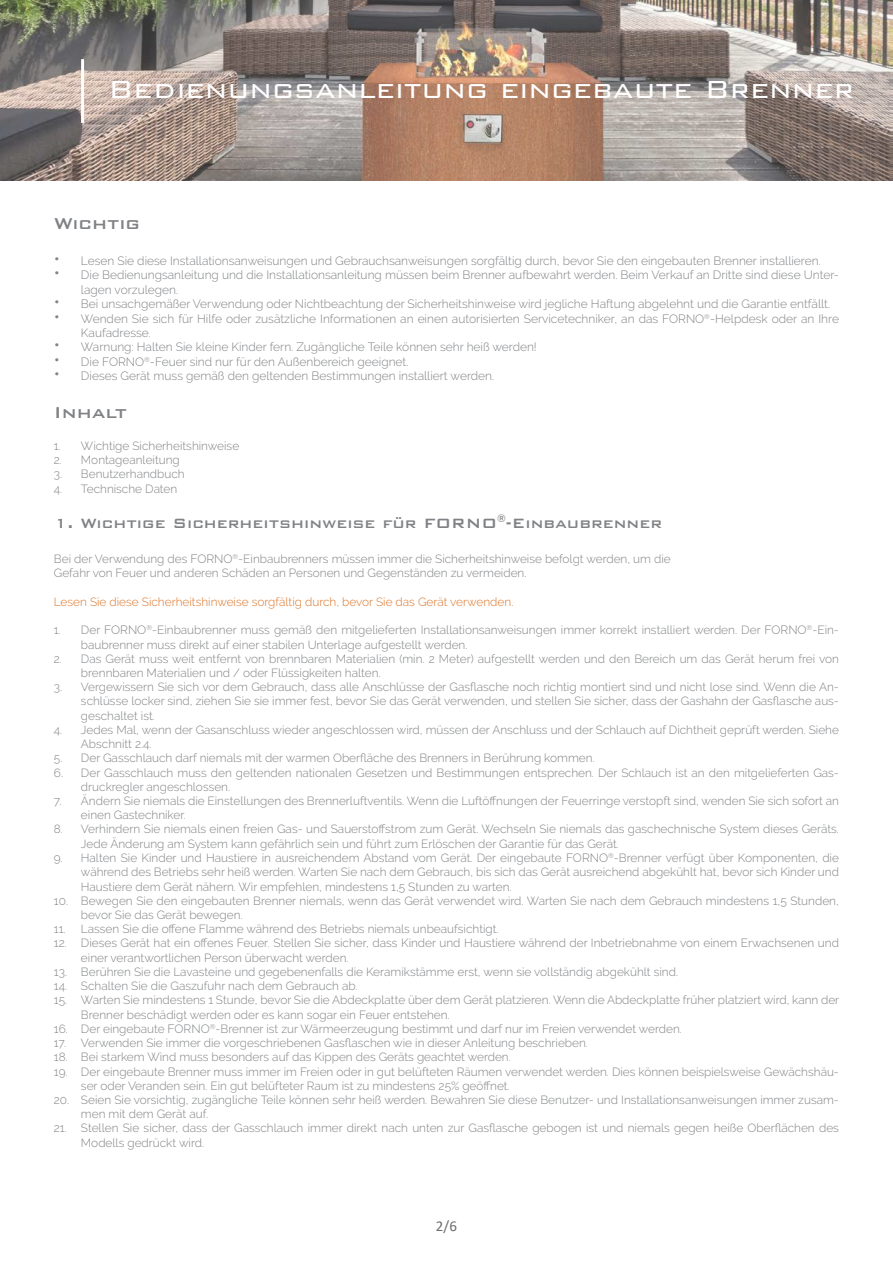
<style>
.page{position:relative;width:893px;height:1263px;background:#fff}
.page>*{position:absolute;margin:0;border:0;box-sizing:border-box;transform-origin:0 0}
.t1{font:300 33px "Bank Gothic BT";color:#fff}
.t2{font:500 21px "Bank Gothic BT";color:#808285}
.t3{font:500 18px "Bank Gothic BT";color:#808285}
.t4{font:15px "Calibri";color:#6c6d70}
.t5{font:300 12px/14.4px "Raleway";color:#808285}
.t6{font:300 11.85px/14.2px "Raleway";color:#808285}
.t7{font:300 11.85px "Raleway";color:#db7428}
.s1{font-size:18px}
.s2{font-size:12px}
</style>
<div class="page">
<img style="left:0;top:0;width:893px;height:180px">
<hr style="left:81px;top:59px;width:3px;height:64px;background:#fff">
<h1 class="t1" style="left:108px;top:71px;width:747px">Bedienungsanleitung eingebaute Brenner</h1>
<p class="t2" style="left:54px;top:212px;width:88px">Wichtig</p>
<p class="t5" style="left:54px;top:254px;width:768px"><span class="s1">•</span> Lesen Sie diese Installationsanweisungen und Gebrauchsanweisungen sorgfältig durch, bevor Sie den eingebauten Brenner installieren.</p>
<p class="t5" style="left:81px;top:268px;width:759px;text-indent:-27px"><span class="s1">•</span> Die Bedienungsanleitung und die Installationsanleitung müssen beim Brenner aufbewahrt werden. Beim Verkauf an Dritte sind diese Unter&shy;lagen vorzulegen.</p>
<p class="t5" style="left:54px;top:297px;width:778px"><span class="s1">•</span> Bei unsachgemäßer Verwendung oder Nichtbeachtung der Sicherheitshinweise wird jegliche Haftung abgelehnt und die Garantie entfällt.</p>
<p class="t5" style="left:81px;top:311px;width:759px;text-indent:-27px"><span class="s1">•</span> Wenden Sie sich für Hilfe oder zusätzliche Informationen an einen autorisierten Servicetechniker, an das FORNO<sup>®</sup>-Helpdesk oder an Ihre<br>Kaufadresse.</p>
<p class="t5" style="left:54px;top:340px;width:484px"><span class="s1">•</span> Warnung: Halten Sie kleine Kinder fern. Zugängliche Teile können sehr heiß werden!</p>
<p class="t5" style="left:54px;top:354px;width:356px"><span class="s1">•</span> Die FORNO<sup>®</sup>-Feuer sind nur für den Außenbereich geeignet.</p>
<p class="t5" style="left:54px;top:369px;width:442px"><span class="s1">•</span> Dieses Gerät muss gemäß den geltenden Bestimmungen installiert werden.</p>
<p class="t2" style="left:54px;top:400px;width:75px">Inhalt</p>
<p class="t6" style="left:54px;top:439px;width:187px">1. Wichtige Sicherheitshinweise</p>
<p class="t6" style="left:54px;top:453px;width:127px">2. Montageanleitung</p>
<p class="t6" style="left:54px;top:467px;width:132px">3. Benutzerhandbuch</p>
<p class="t6" style="left:54px;top:481px;width:125px">4. Technische Daten</p>
<p class="t3" style="left:54px;top:514px;width:610px">1. Wichtige Sicherheitshinweise für FORNO<sup>®</sup>-Einbaubrenner</p>
<p class="t6" style="left:54px;top:552px;width:618px">Bei der Verwendung des <span class="s2">FORNO</span><sup>®</sup>-Einbaubrenners müssen immer die Sicherheitshinweise befolgt werden, um die</p>
<p class="t6" style="left:54px;top:566px;width:474px">Gefahr von Feuer und anderen Schäden an Personen und Gegenständen zu vermeiden.</p>
<p class="t7" style="left:54px;top:595px;width:461px">Lesen Sie diese Sicherheitshinweise sorgfältig durch, bevor Sie das Gerät verwenden.</p>
<p class="t6" style="left:81px;top:623px;width:759px;text-indent:-27px">1. Der <span class="s2">FORNO</span><sup>®</sup>-Einbaubrenner muss gemäß den mitgelieferten Installationsanweisungen immer korrekt installiert werden. Der <span class="s2">FORNO</span><sup>®</sup>-Ein&shy;baubrenner muss direkt auf einer stabilen Unterlage aufgestellt werden.</p>
<p class="t6" style="left:81px;top:651px;width:759px;text-indent:-27px">2. Das Gerät muss weit entfernt von brennbaren Materialien (min. 2 Meter) aufgestellt werden und den Bereich um das Gerät herum frei von brennbaren Materialien und / oder Flüssigkeiten halten.</p>
<p class="t6" style="left:81px;top:680px;width:759px;text-align:justify;text-indent:-27px">3. Vergewissern Sie sich vor dem Gebrauch, dass alle Anschlüsse der Gasflasche noch richtig montiert sind und nicht lose sind. Wenn die An&shy;schlüsse locker sind, ziehen Sie sie immer fest, bevor Sie das Gerät verwenden, und stellen Sie sicher, dass der Gashahn der Gasflasche aus&shy;geschaltet ist.</p>
<p class="t6" style="left:81px;top:722px;width:759px;text-indent:-27px">4. Jedes Mal, wenn der Gasanschluss wieder angeschlossen wird, müssen der Anschluss und der Schlauch auf Dichtheit geprüft werden. Siehe<br>Abschnitt 2.4.</p>
<p class="t6" style="left:54px;top:751px;width:542px">5. Der Gasschlauch darf niemals mit der warmen Oberfläche des Brenners in Berührung kommen.</p>
<p class="t6" style="left:81px;top:765px;width:759px;text-indent:-27px">6. Der Gasschlauch muss den geltenden nationalen Gesetzen und Bestimmungen entsprechen. Der Schlauch ist an den mitgelieferten Gas&shy;druckregler angeschlossen.</p>
<p class="t6" style="left:81px;top:794px;width:759px;text-indent:-27px">7. Ändern Sie niemals die Einstellungen des Brennerluftventils. Wenn die Luftöffnungen der Feuerringe verstopft sind, wenden Sie sich sofort an einen Gastechniker.</p>
<p class="t6" style="left:81px;top:822px;width:759px;text-indent:-27px">8. Verhindern Sie niemals einen freien Gas- und Sauerstoffstrom zum Gerät. Wechseln Sie niemals das gaschechnische System dieses Geräts.<br>Jede Änderung am System kann gefährlich sein und führt zum Erlöschen der Garantie für das Gerät.</p>
<p class="t6" style="left:81px;top:851px;width:759px;text-align:justify;text-indent:-27px">9. Halten Sie Kinder und Haustiere in ausreichendem Abstand vom Gerät. Der eingebaute <span class="s2">FORNO</span><sup>®</sup>-Brenner verfügt über Komponenten, die während des Betriebs sehr heiß werden. Warten Sie nach dem Gebrauch, bis sich das Gerät ausreichend abgekühlt hat, bevor sich Kinder und Haustiere dem Gerät nähern. Wir empfehlen, mindestens 1,5 Stunden zu warten.</p>
<p class="t6" style="left:81px;top:893px;width:759px;text-indent:-27px">10. Bewegen Sie den eingebauten Brenner niemals, wenn das Gerät verwendet wird. Warten Sie nach dem Gebrauch mindestens 1,5 Stunden, bevor Sie das Gerät bewegen.</p>
<p class="t6" style="left:54px;top:922px;width:446px">11. Lassen Sie die offene Flamme während des Betriebs niemals unbeaufsichtigt.</p>
<p class="t6" style="left:81px;top:936px;width:759px;text-indent:-27px">12. Dieses Gerät hat ein offenes Feuer. Stellen Sie sicher, dass Kinder und Haustiere während der Inbetriebnahme von einem Erwachsenen und einer verantwortlichen Person überwacht werden.</p>
<p class="t6" style="left:54px;top:964px;width:626px">13. Berühren Sie die Lavasteine und gegebenenfalls die Keramikstämme erst, wenn sie vollständig abgekühlt sind.</p>
<p class="t6" style="left:54px;top:979px;width:305px">14. Schalten Sie die Gaszufuhr nach dem Gebrauch ab.</p>
<p class="t6" style="left:81px;top:993px;width:760px;text-indent:-27px">15. Warten Sie mindestens 1 Stunde, bevor Sie die Abdeckplatte über dem Gerät platzieren. Wenn die Abdeckplatte früher platziert wird, kann der<br>Brenner beschädigt werden oder es kann sogar ein Feuer entstehen.</p>
<p class="t6" style="left:54px;top:1021px;width:630px">16. Der eingebaute <span class="s2">FORNO</span><sup>®</sup>-Brenner ist zur Wärmeerzeugung bestimmt und darf nur im Freien verwendet werden.</p>
<p class="t6" style="left:54px;top:1036px;width:536px">17. Verwenden Sie immer die vorgeschriebenen Gasflaschen wie in dieser Anleitung beschrieben.</p>
<p class="t6" style="left:54px;top:1050px;width:458px">18. Bei starkem Wind muss besonders auf das Kippen des Geräts geachtet werden.</p>
<p class="t6" style="left:81px;top:1064px;width:759px;text-indent:-27px">19. Der eingebaute Brenner muss immer im Freien oder in gut belüfteten Räumen verwendet werden. Dies können beispielsweise Gewächshäu&shy;ser oder Veranden sein. Ein gut belüfteter Raum ist zu mindestens 25% geöffnet.</p>
<p class="t6" style="left:81px;top:1093px;width:759px;text-indent:-27px">20. Seien Sie vorsichtig, zugängliche Teile können sehr heiß werden. Bewahren Sie diese Benutzer- und Installationsanweisungen immer zusam&shy;men mit dem Gerät auf.</p>
<p class="t6" style="left:81px;top:1121px;width:759px;text-indent:-27px">21. Stellen Sie sicher, dass der Gasschlauch immer direkt nach unten zur Gasflasche gebogen ist und niemals gegen heiße Oberflächen des<br>Modells gedrückt wird.</p>
<p class="t4" style="left:436px;top:1216px;width:22px">2/6</p>
</div>
